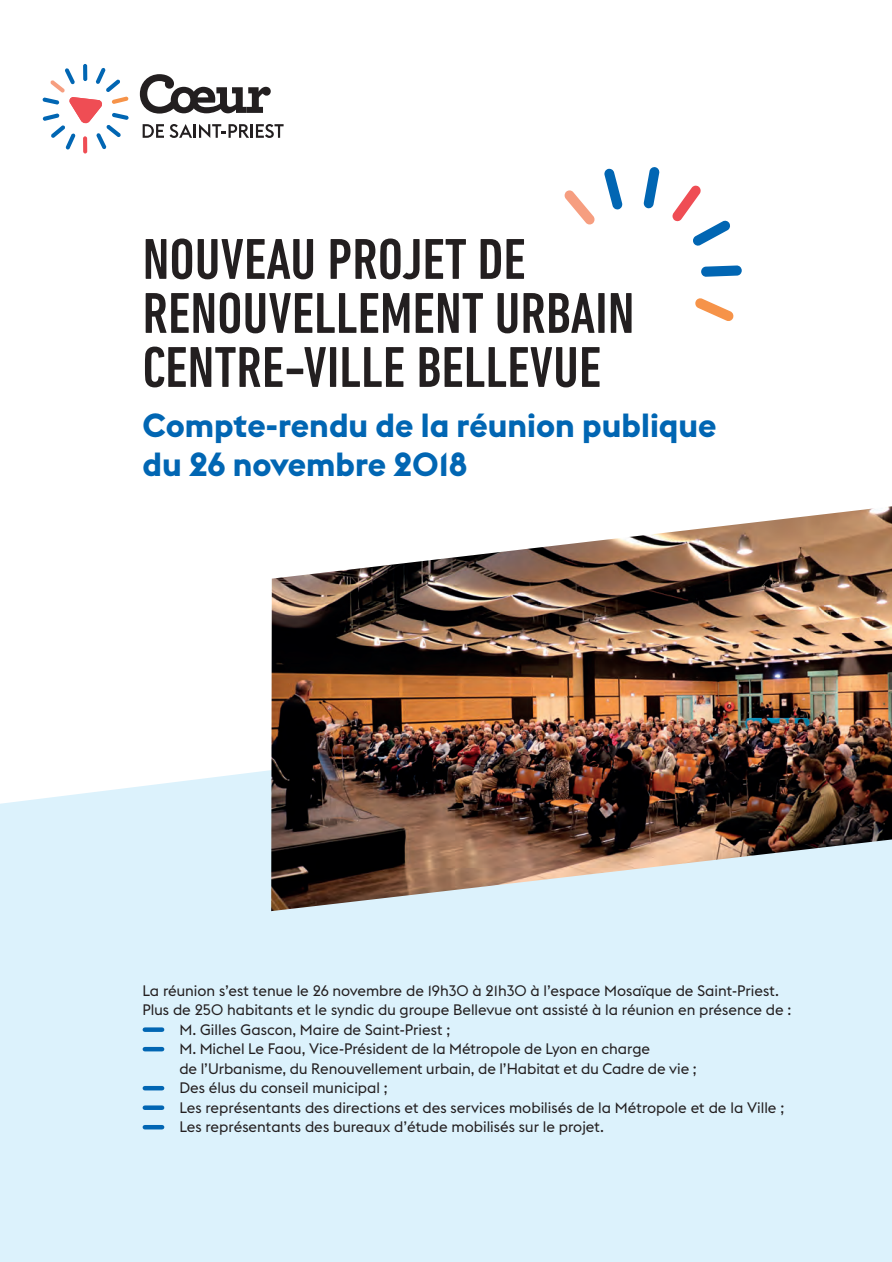
<style>
.page{position:relative;width:892px;height:1262px;background:#fff}
.page>*{position:absolute;margin:0;border:0;box-sizing:border-box;transform-origin:0 0}
.t1{font:500 condensed 58.5px/54px "DIN Next LT Pro";color:#231f20}
.t2{font:700 33px/39px "Euclid Flex";color:#0166b3}
.t3{font:15px "Euclid Flex";color:#231f20}
</style>
<div class="page">
<div style="left:0;top:770px;width:892px;height:491px;background:#dcf2fc"></div>
<svg style="left:145px;top:1027px;width:17px;height:4px"></svg>
<div style="left:145px;top:1046px;width:17px;height:5px;background:#0166b3"></div>
<div style="left:145px;top:1085px;width:17px;height:5px;background:#0166b3"></div>
<svg style="left:145px;top:1105px;width:17px;height:4px"></svg>
<div style="left:145px;top:1124px;width:17px;height:5px;background:#0166b3"></div>
<svg style="left:83px;top:136px;width:4px;height:17px"></svg>
<svg style="left:83px;top:64px;width:4px;height:17px"></svg>
<svg style="left:143px;top:124px;width:21px;height:14px"></svg>
<svg style="left:170px;top:124px;width:114px;height:14px"></svg>
<svg style="left:42px;top:68px;width:87px;height:81px"></svg>
<svg style="left:140px;top:74px;width:131px;height:40px"></svg>
<img style="left:271px;top:506px;width:621px;height:405px">
<svg style="left:604px;top:168px;width:19px;height:42px"></svg>
<svg style="left:565px;top:190px;width:30px;height:35px"></svg>
<svg style="left:695px;top:298px;width:39px;height:23px"></svg>
<svg style="left:701px;top:265px;width:41px;height:12px"></svg>
<svg style="left:672px;top:185px;width:58px;height:61px"></svg>
<svg style="left:644px;top:167px;width:16px;height:42px"></svg>
<h1 class="t1" style="left:143px;top:232px;width:494px">NOUVEAU PROJET DE<br>RENOUVELLEMENT URBAIN<br>CENTRE-VILLE BELLEVUE</h1>
<h2 class="t2" style="left:143px;top:406px;width:576px">Compte-rendu de la réunion publique du 26 novembre 2018</h2>
<p class="t3" style="left:143px;top:981px;width:638px">La réunion s’est tenue le 26 novembre de 19h30 à 21h30 à l’espace Mosaïque de Saint-Priest.</p>
<p class="t3" style="left:143px;top:1001px;width:650px">Plus de 250 habitants et le syndic du groupe Bellevue ont assisté à la réunion en présence de :</p>
<p class="t3" style="left:179px;top:1020px;width:272px">M. Gilles Gascon, Maire de Saint-Priest ;</p>
<p class="t3" style="left:179px;top:1040px;width:472px">M. Michel Le Faou, Vice-Président de la Métropole de Lyon en charge</p>
<p class="t3" style="left:179px;top:1059px;width:519px">de l’Urbanisme, du Renouvellement urbain, de l’Habitat et du Cadre de vie ;</p>
<p class="t3" style="left:179px;top:1079px;width:210px">Des élus du conseil municipal ;</p>
<p class="t3" style="left:179px;top:1098px;width:606px">Les représentants des directions et des services mobilisés de la Métropole et de la Ville ;</p>
<p class="t3" style="left:179px;top:1118px;width:426px">Les représentants des bureaux d’étude mobilisés sur le projet.</p>
</div>
